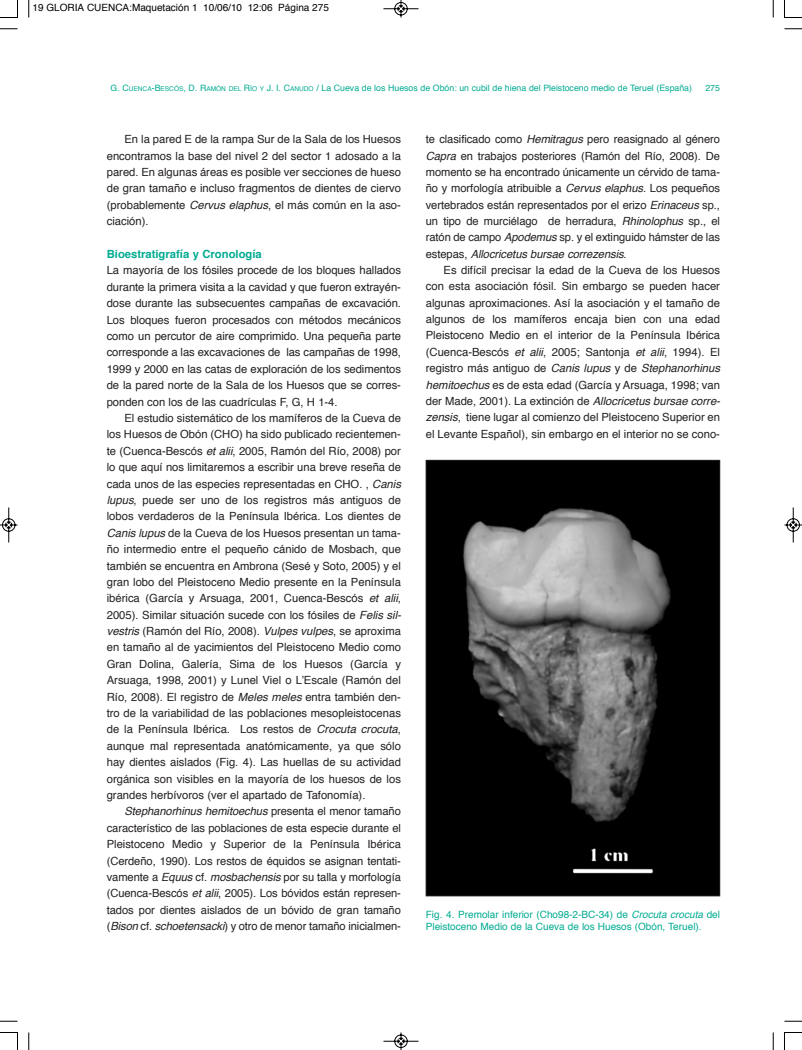
<style>
.page{position:relative;width:802px;height:1050px;background:#fff}
.page>*{position:absolute;margin:0;border:0;box-sizing:border-box;transform-origin:0 0}
.t1{font:11.25px/16.4px "Helvetica";color:#231f20;text-align:justify}
.t2{font:700 11.25px "Helvetica";color:#00ab91}
.t3{font:10px/12px "Helvetica";color:#00ab91}
.t4{font:10px "Helvetica";color:#000}
.t5{font:8.75px "Helvetica";color:#00ab91}
.s1{font-size:6.5px}
.s2{font-style:italic}
</style>
<div class="page">
<img style="left:428px;top:462px;width:290px;height:432px">
<div style="left:426px;top:460px;width:294px;height:436px;border:1px solid #231f20"></div>
<svg style="left:28px;top:0;width:2px;height:18px"></svg>
<svg style="left:0;top:28px;width:18px;height:2px"></svg>
<svg style="left:773px;top:0;width:1px;height:18px"></svg>
<svg style="left:784px;top:28px;width:18px;height:2px"></svg>
<svg style="left:28px;top:1032px;width:2px;height:18px"></svg>
<svg style="left:0;top:1021px;width:18px;height:1px"></svg>
<svg style="left:773px;top:1032px;width:1px;height:18px"></svg>
<svg style="left:784px;top:1021px;width:18px;height:1px"></svg>
<svg style="left:0;top:0;width:18px;height:18px"></svg>
<svg style="left:784px;top:0;width:18px;height:18px"></svg>
<svg style="left:0;top:1032px;width:18px;height:18px"></svg>
<svg style="left:784px;top:1032px;width:18px;height:18px"></svg>
<svg style="left:383px;top:0;width:36px;height:18px"></svg>
<svg style="left:383px;top:1032px;width:36px;height:18px"></svg>
<svg style="left:0;top:507px;width:18px;height:36px"></svg>
<svg style="left:784px;top:507px;width:18px;height:36px"></svg>
<p class="t4" style="left:32px;top:4px;width:298px">19 GLORIA CUENCA:Maquetación 1 10/06/10 12:06 Página 275</p>
<p class="t5" style="left:111px;top:84px;width:583px">G. C<span class="s1">UENCA</span>-B<span class="s1">ESCóS</span>, D. R<span class="s1">AMóN DEL</span> R<span class="s1">íO Y</span> J. I. C<span class="s1">ANUDO</span> / La Cueva de los Huesos de Obón: un cubil de hiena del Pleistoceno medio de Teruel (España)</p>
<p class="t5" style="left:705px;top:84px;width:16px">275</p>
<p class="t1" style="left:107px;top:132px;width:296px;text-indent:18px">En la pared E de la rampa Sur de la Sala de los Huesos encontramos la base del nivel 2 del sector 1 adosado a la pared. En algunas áreas es posible ver secciones de hueso de gran tamaño e incluso fragmentos de dientes de ciervo (probablemente <span class="s2">Cervus elaphus</span>, el más común en la aso&shy;ciación).</p>
<p class="t2" style="left:107px;top:249px;width:156px">Bioestratigrafía y Cronología</p>
<p class="t1" style="left:107px;top:263px;width:296px">La mayoría de los fósiles procede de los bloques hallados durante la primera visita a la cavidad y que fueron extrayén&shy;dose durante las subsecuentes campañas de excavación.<br>Los bloques fueron procesados con métodos mecánicos como un percutor de aire comprimido. Una pequeña parte corresponde a las excavaciones de las campañas de 1998, 1999 y 2000 en las catas de exploración de los sedimentos de la pared norte de la Sala de los Huesos que se corres&shy;ponden con los de las cuadrículas F, G, H 1-4.</p>
<p class="t1" style="left:107px;top:411px;width:298px;text-align:left;text-indent:18px">El estudio sistemático de los mamíferos de la Cueva de los Huesos de Obón (CHO) ha sido publicado recientemen&shy;te (Cuenca-Bescós <span class="s2">etalii</span>, 2005, Ramón del Río, 2008) por lo que aquí nos limitaremos a escribir una breve reseña de cada unos de las especies representadas en CHO. , <span class="s2">Canis lupus</span>, puede ser uno de los registros más antiguos de lobos verdaderos de la Península Ibérica. Los dientes de <span class="s2">Canislupus</span>de la Cueva de los Huesos presentan un tama&shy;ño intermedio entre el pequeño cánido de Mosbach, que también se encuentra en Ambrona (Sesé y Soto, 2005) y el gran lobo del Pleistoceno Medio presente en la Península ibérica (García y Arsuaga, 2001, Cuenca-Bescós <span class="s2">et alii</span>, 2005). Similar situación sucede con los fósiles de <span class="s2">Felissil&shy;vestris</span>(Ramón del Río, 2008). <span class="s2">Vulpesvulpes</span>, se aproxima en tamaño al de yacimientos del Pleistoceno Medio como Gran Dolina, Galería, Sima de los Huesos (García y Arsuaga, 1998, 2001) y Lunel Viel o L’Escale (Ramón del Río, 2008). El registro de <span class="s2">Meles meles</span> entra también den&shy;tro de la variabilidad de las poblaciones mesopleistocenas de la Península Ibérica. Los restos de <span class="s2">Crocuta crocuta</span>, aunque mal representada anatómicamente, ya que sólo hay dientes aislados (Fig. 4). Las huellas de su actividad orgánica son visibles en la mayoría de los huesos de los grandes herbívoros (ver el apartado de Tafonomía).</p>
<p class="t1" style="left:107px;top:804px;width:296px;text-indent:18px"><span class="s2">Stephanorhinus hemitoechus</span> p r e s e n t a e l m e n o r t a m a ñ o característico de las poblaciones de esta especie durante el Pleistoceno Medio y Superior de la Península Ibérica (Cerdeño, 1990). Los restos de équidos se asignan tentati&shy;vamente a <span class="s2">Equus</span>cf. <span class="s2">mosbachensis</span>por su talla y morfología (Cuenca-Bescós <span class="s2">et alii</span>, 2005). Los bóvidos están represen&shy;tados por dientes aislados de un bóvido de gran tamaño (<span class="s2">Bison</span>cf. <span class="s2">schoetensacki</span>) y otro de menor tamaño inicialmen-</p>
<p class="t1" style="left:426px;top:132px;width:296px">te clasificado como <span class="s2">Hemitragus</span> pero reasignado al género <span class="s2">Capra</span> en trabajos posteriores (Ramón del Río, 2008). De momento se ha encontrado únicamente un cérvido de tama&shy;ño y morfología atribuible a <span class="s2">Cervus elaphus</span>. Los pequeños vertebrados están representados por el erizo <span class="s2">Erinaceus</span>sp., un tipo de murciélago de herradura, <span class="s2">Rhinolophus</span> sp., el ratón de campo <span class="s2">Apodemus</span>sp. y el extinguido hámster de las e s t e p a s , <span class="s2">Allocricetus bursae correzensis</span>.</p>
<p class="t1" style="left:426px;top:263px;width:298px;text-align:left;text-indent:18px">Es difícil precisar la edad de la Cueva de los Huesos con esta asociación fósil. Sin embargo se pueden hacer algunas aproximaciones. Así la asociación y el tamaño de algunos de los mamíferos encaja bien con una edad Pleistoceno Medio en el interior de la Península Ibérica (Cuenca-Bescós <span class="s2">et alii</span>, 2005; Santonja <span class="s2">et alii</span>, 1994). El registro más antiguo de <span class="s2">Canis lupus</span> y de <span class="s2">Stephanorhinus hemitoechus</span>es de esta edad (García y Arsuaga, 1998; van der Made, 2001). La extinción de <span class="s2">Allocricetusbursaecorre&shy;zensis</span>, tiene lugar al comienzo del Pleistoceno Superior en el Levante Español), sin embargo en el interior no se cono-</p>
<p class="t3" style="left:426px;top:909px;width:296px">Fig. 4. Premolar inferior (Cho98-2-BC-34) de <span class="s2">Crocuta crocuta</span> del<br>Pleistoceno Medio de la Cueva de los Huesos (Obón, Teruel).</p>
</div>
